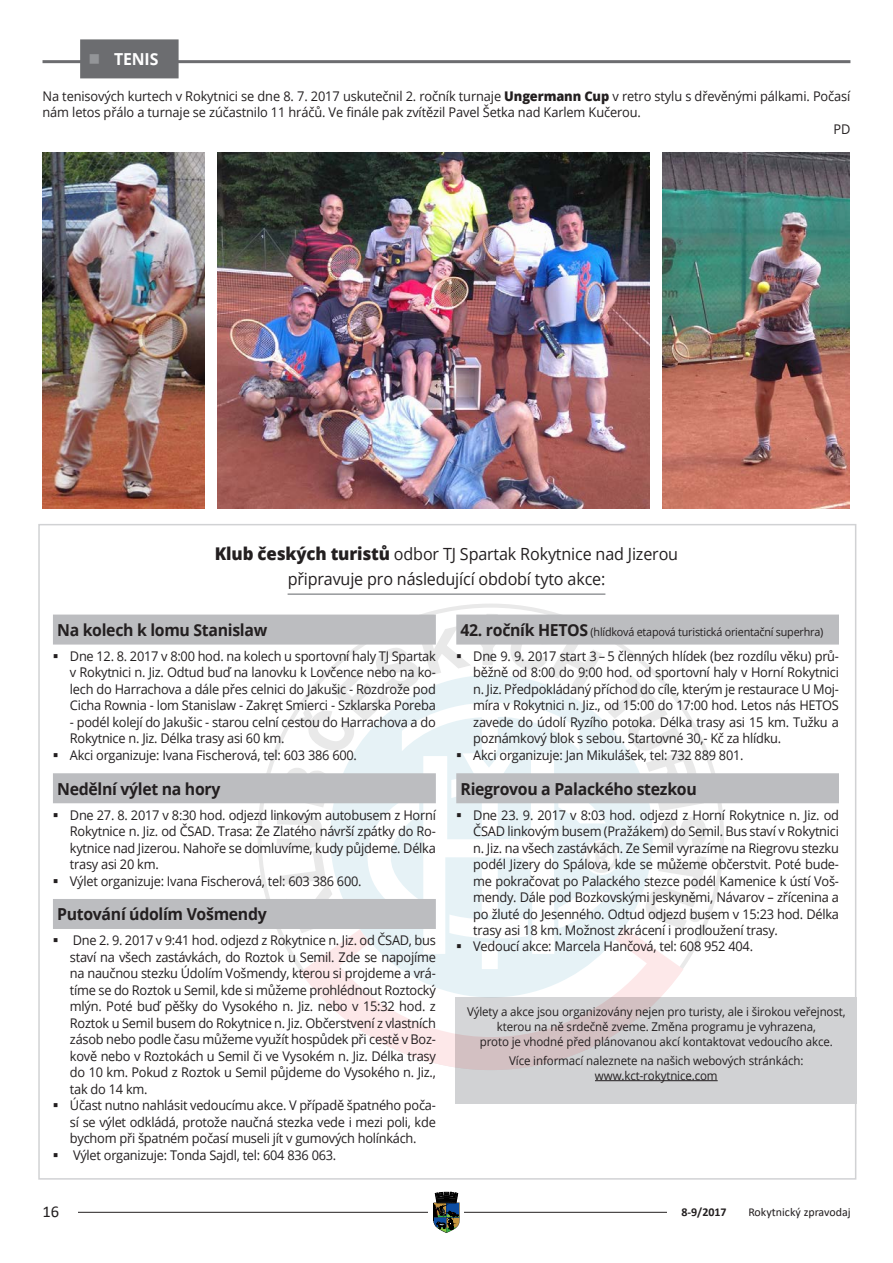
<style>
.page{position:relative;width:893px;height:1263px;background:#fff}
.page>*{position:absolute;margin:0;border:0;box-sizing:border-box;transform-origin:0 0}
.Nadpis_H2{font:16.8px/25.5px "Open Sans";letter-spacing:-.01em;color:#231f20;text-align:center;scale:.96 1}
.Nadpis_H4{font:700 16.5px "Open Sans";letter-spacing:-.02em;color:#231f20;scale:.96 1}
.t1{font:700 16.5px "Open Sans";letter-spacing:-.01em;color:#fff;scale:.96 1}
.t2{font:16.5px "Calibri";color:#231f20}
.AAA_Neodsazený{font:13.35px/16.5px "Open Sans";letter-spacing:-.02em;color:#231f20;text-align:justify;scale:.96 1}
.AAA_Neodsazený-2{font:12px/15px "Open Sans";letter-spacing:-.01em;color:#231f20;text-align:center;scale:.96 1}
.t3{font:12px "Calibri";color:#231f20}
.t4{font:700 12px "Calibri";color:#231f20}
.Nadpis_H4-2{font:11.25px "Open Sans";letter-spacing:-.02em;color:#231f20;scale:.96 1}
.s1{font-weight:800}
.s2{font-weight:800;font-size:17.55px}
.s3{font-weight:700;font-size:16.5px}
</style>
<div class="page">
<hr style="left:43px;top:1212px;width:807px;height:1px;background:#231f20">
<div style="left:429px;top:1192px;width:35px;height:42px;background:#fff"></div>
<svg style="left:433px;top:1192px;width:27px;height:41px"></svg>
<div style="left:668px;top:1207px;width:183px;height:13px;background:#fff"></div>
<div style="left:43px;top:1204px;width:35px;height:16px;background:#fff"></div>
<div style="left:455px;top:997px;width:401px;height:106px;background:#d1d2d4"></div>
<svg style="left:300px;top:934px;width:383px;height:136px"></svg>
<div style="left:330px;top:675px;width:323px;height:322px;background:#e6f2f6;border-radius:50%"></div>
<svg style="left:396px;top:960px;width:190px;height:15px"></svg>
<svg style="left:276px;top:613px;width:431px;height:321px"></svg>
<div style="left:584px;top:840px;width:35px;height:35px;background:#fff;border-radius:50%"></div>
<svg style="left:586px;top:842px;width:31px;height:31px"></svg>
<div style="left:53px;top:614px;width:383px;height:30px;background:#bcbdc0"></div>
<div style="left:53px;top:773px;width:383px;height:30px;background:#bcbdc0"></div>
<div style="left:53px;top:899px;width:383px;height:30px;background:#bcbdc0"></div>
<hr style="left:288px;top:593px;width:317px;height:2px;background:#939598">
<hr style="left:595px;top:1080px;width:123px;height:1px;background:#231f20">
<div style="left:456px;top:614px;width:383px;height:30px;background:#bcbdc0"></div>
<div style="left:456px;top:773px;width:383px;height:30px;background:#bcbdc0"></div>
<hr style="left:43px;top:60px;width:807px;height:3px;background:#6c6d70">
<div style="left:80px;top:39px;width:99px;height:39px;background:#6c6d70"></div>
<img style="left:218px;top:153px;width:431px;height:355px">
<img style="left:43px;top:153px;width:162px;height:355px">
<img style="left:662px;top:153px;width:188px;height:355px">
<svg style="left:457px;top:654px;width:4px;height:4px"></svg>
<svg style="left:417px;top:749px;width:144px;height:211px"></svg>
<p class="t1" style="left:114px;top:47px;width:48px">TENIS</p>
<p class="AAA_Neodsazený" style="left:43px;top:88px;width:843px">Na tenisových kurtech v Rokytnici se dne 8. 7. 2017 uskutečnil 2. ročník turnaje <span class="s1">Ungermann Cup</span> v retro stylu s dřevěnými pálkami. Počasí nám letos přálo a turnaje se zúčastnilo 11 hráčů. Ve finále pak zvítězil Pavel Šetka nad Karlem Kučerou.</p>
<p class="AAA_Neodsazený" style="left:833px;top:120px;width:19px">PD</p>
<p class="Nadpis_H2" style="left:215px;top:540px;width:484px"><span class="s2">Klub českých turistů</span> odbor TJ Spartak Rokytnice nad Jizerou připravuje pro následující období tyto akce:</p>
<p class="Nadpis_H4" style="left:57px;top:618px;width:220px">Na kolech k lomu Stanislaw</p>
<p class="AAA_Neodsazený" style="left:70px;top:647px;width:383px">Dne 12. 8. 2017 v 8:00 hod. na kolech u sportovní haly TJ Spartak v Rokytnici n. Jiz. Odtud buď na lanovku k Lovčence nebo na ko&shy;lech do Harrachova a dále přes celnici do Jakušic - Rozdrože pod Cicha Rownia - lom Stanislaw - Zakręt Smierci - Szklarska Poreba</p>
<p class="AAA_Neodsazený" style="left:70px;top:713px;width:383px">- podél kolejí do Jakušic - starou celní cestou do Harrachova a do<br>Rokytnice n. Jiz. Délka trasy asi 60 km.</p>
<p class="AAA_Neodsazený" style="left:70px;top:746px;width:300px">Akci organizuje: Ivana Fischerová, tel: 603 386 600.</p>
<p class="Nadpis_H4" style="left:57px;top:777px;width:171px">Nedělní výlet na hory</p>
<p class="AAA_Neodsazený" style="left:70px;top:806px;width:383px">Dne 27. 8. 2017 v 8:30 hod. odjezd linkovým autobusem z Horní Rokytnice n. Jiz. od ČSAD. Trasa: Ze Zlatého návrší zpátky do Ro&shy;kytnice nad Jizerou. Nahoře se domluvíme, kudy půjdeme. Délka trasy asi 20 km.</p>
<p class="AAA_Neodsazený" style="left:70px;top:872px;width:305px">Výlet organizuje: Ivana Fischerová, tel: 603 386 600.</p>
<p class="Nadpis_H4" style="left:57px;top:902px;width:220px">Putování údolím Vošmendy</p>
<p class="AAA_Neodsazený" style="left:70px;top:932px;width:383px">Dne 2. 9. 2017 v 9:41 hod. odjezd z Rokytnice n. Jiz. od ČSAD, bus staví na všech zastávkách, do Roztok u Semil. Zde se napojíme na naučnou stezku Údolím Vošmendy, kterou si projdeme a vrá&shy;tíme se do Roztok u Semil, kde si můžeme prohlédnout Roztocký mlýn. Poté buď pěšky do Vysokého n. Jiz. nebo v 15:32 hod. z Roztok u Semil busem do Rokytnice n. Jiz. Občerstvení z vlastních zásob nebo podle času můžeme využít hospůdek při cestě v Boz&shy;kově nebo v Roztokách u Semil či ve Vysokém n. Jiz. Délka trasy do 10 km. Pokud z Roztok u Semil půjdeme do Vysokého n. Jiz., tak do 14 km.</p>
<p class="AAA_Neodsazený" style="left:70px;top:1097px;width:383px">Účast nutno nahlásit vedoucímu akce. V případě špatného poča&shy;sí se výlet odkládá, protože naučná stezka vede i mezi poli, kde bychom při špatném počasí museli jít v gumových holínkách.</p>
<p class="AAA_Neodsazený" style="left:73px;top:1146px;width:276px">Výlet organizuje: Tonda Sajdl, tel: 604 836 063.</p>
<p class="Nadpis_H4-2" style="left:460px;top:624px;width:379px"><span class="s3">42. ročník HETOS</span> (hlídková etapová turistická orientační superhra)</p>
<p class="AAA_Neodsazený" style="left:473px;top:647px;width:382px">Dne 9. 9. 2017 start 3 – 5 členných hlídek (bez rozdílu věku) prů&shy;běžně od 8:00 do 9:00 hod. od sportovní haly v Horní Rokytnici n. Jiz. Předpokládaný příchod do cíle, kterým je restaurace U Moj&shy;míra v Rokytnici n. Jiz., od 15:00 do 17:00 hod. Letos nás HETOS zavede do údolí Ryzího potoka. Délka trasy asi 15 km. Tužku a poznámkový blok s sebou. Startovné 30,- Kč za hlídku.</p>
<p class="AAA_Neodsazený" style="left:473px;top:746px;width:283px">Akci organizuje: Jan Mikulášek, tel: 732 889 801.</p>
<p class="Nadpis_H4" style="left:460px;top:777px;width:248px">Riegrovou a Palackého stezkou</p>
<p class="AAA_Neodsazený" style="left:473px;top:806px;width:382px">Dne 23. 9. 2017 v 8:03 hod. odjezd z Horní Rokytnice n. Jiz. od ČSAD linkovým busem (Pražákem) do Semil. Bus staví v Rokytnici n. Jiz. na všech zastávkách. Ze Semil vyrazíme na Riegrovu stezku podél Jizery do Spálova, kde se můžeme občerstvit. Poté bude&shy;me pokračovat po Palackého stezce podél Kamenice k ústí Voš&shy;mendy. Dále pod Bozkovskými jeskyněmi, Návarov – zřícenina a po žluté do Jesenného. Odtud odjezd busem v 15:23 hod. Délka trasy asi 18 km. Možnost zkrácení i prodloužení trasy.</p>
<p class="AAA_Neodsazený" style="left:473px;top:938px;width:293px">Vedoucí akce: Marcela Hančová, tel: 608 952 404.</p>
<p class="AAA_Neodsazený-2" style="left:467px;top:1003px;width:396px">Výlety a akce jsou organizovány nejen pro turisty, ale i širokou veřejnost, kterou na ně srdečně zveme. Změna programu je vyhrazena,<br>proto je vhodné před plánovanou akcí kontaktovat vedoucího akce.</p>
<p class="AAA_Neodsazený-2" style="left:509px;top:1053px;width:308px">Více informací naleznete na našich webových stránkách: www.kct-rokytnice.com</p>
<p class="t2" style="left:43px;top:1200px;width:18px">16</p>
<p class="t4" style="left:681px;top:1203px;width:47px">8-9/2017</p>
<p class="t3" style="left:748px;top:1203px;width:104px">Rokytnický zpravodaj</p>
</div>
